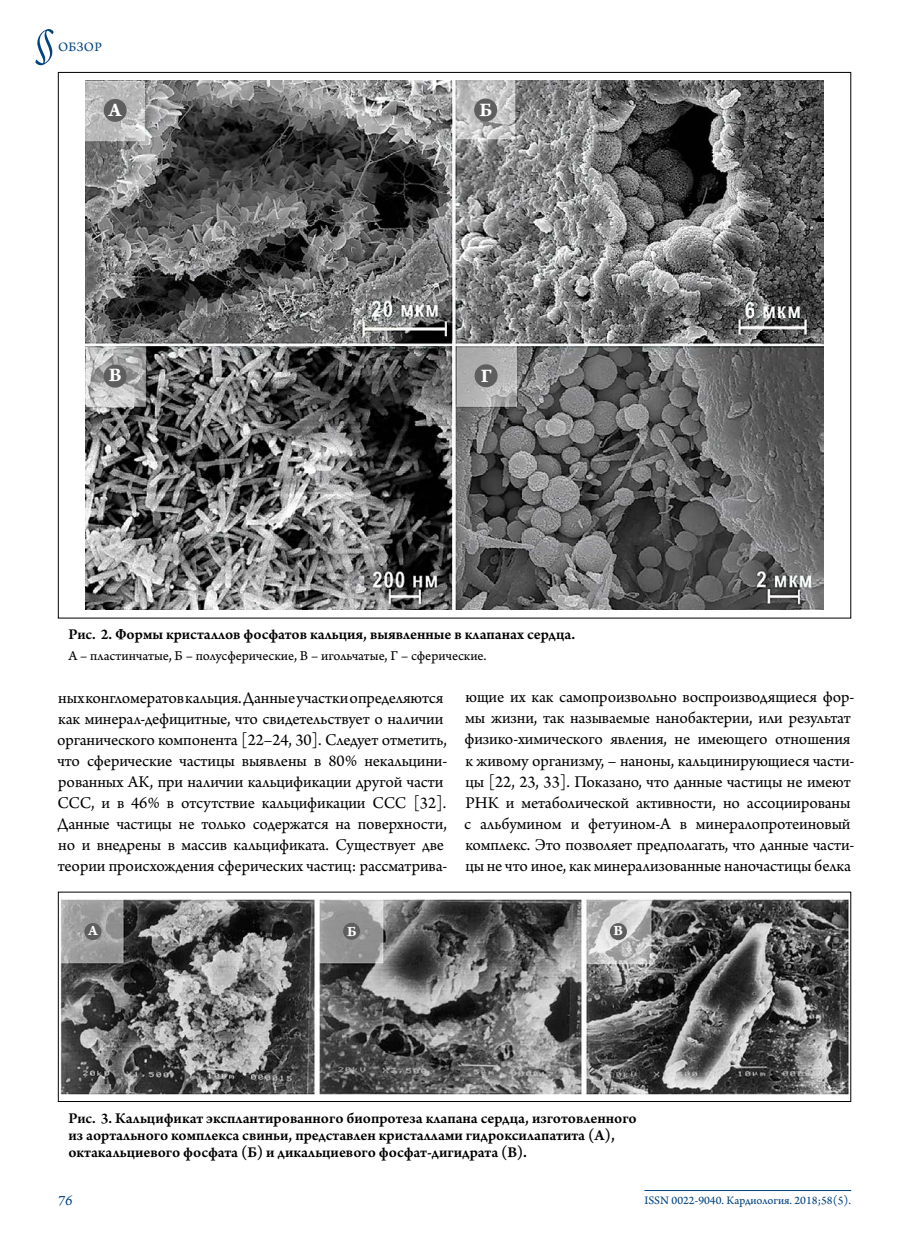
<style>
.page{position:relative;width:915px;height:1234px;background:#fff}
.page>*{position:absolute;margin:0;border:0;box-sizing:border-box;transform-origin:0 0}
.t1{font:54px "Arno Pro Light Italic Display";color:#004380}
.t2{font:20.25px "Arno Pro Bold Sm Text";color:#fff}
.t3{font:17.25px/21px "Arno Pro";letter-spacing:-.005em;color:#000}
.t4{font:15.75px/17.2px "Arno Pro Smbd Sm Text";color:#000}
.t5{font:15px "Arno Pro Bold Sm Text";color:#fff}
.t6{font:15px "Arno Pro Italic Sm Text";color:#004380}
.t7{font:14.25px "Arno Pro Sm Text";letter-spacing:-.005em;color:#000}
.t8{font:13.5px "Arno Pro Sm Text";letter-spacing:.025em;color:#004380}
.t9{font:12px "Arno Pro Sm Text";color:#004380}
.s1{font-family:"Arno Pro";font-weight:600}
</style>
<div class="page">
<hr style="left:644px;top:1189px;width:206px;height:1px;background:#004380">
<img style="left:85px;top:81px;width:738px;height:528px">
<div style="left:104px;top:99px;width:23px;height:23px;background:#5e5e5e;border-radius:50%"></div>
<div style="left:474px;top:98px;width:23px;height:23px;background:#5e5e5e;border-radius:50%"></div>
<div style="left:104px;top:364px;width:23px;height:23px;background:#5e5e5e;border-radius:50%"></div>
<div style="left:474px;top:364px;width:23px;height:23px;background:#5e5e5e;border-radius:50%"></div>
<img style="left:60px;top:898px;width:788px;height:196px">
<div style="left:84px;top:922px;width:17px;height:17px;background:#5e5e5e;border-radius:50%"></div>
<div style="left:343px;top:922px;width:17px;height:17px;background:#5e5e5e;border-radius:50%"></div>
<div style="left:609px;top:922px;width:17px;height:17px;background:#5e5e5e;border-radius:50%"></div>
<h1 class="t1" style="left:35px;top:12px;width:22px">§</h1>
<p class="t8" style="left:58px;top:39px;width:45px">ОБЗОР</p>
<p class="t2" style="left:109px;top:97px;width:15px">А</p>
<p class="t2" style="left:479px;top:98px;width:14px">Б</p>
<p class="t2" style="left:109px;top:363px;width:14px">В</p>
<p class="t2" style="left:480px;top:363px;width:13px">Г</p>
<p class="t4" style="left:68px;top:626px;width:508px"><span class="s1">Рис. 2.</span> Формы кристаллов фосфатов кальция, выявленные в клапанах сердца.</p>
<p class="t7" style="left:68px;top:647px;width:419px">А – пластинчатые, Б – полусферические, В – игольчатые, Г – сферические.</p>
<p class="t3" style="left:57px;top:687px;width:392px">ных конгломератов кальция. Данные участки определяются как минерал-дефицитные, что свидетельствует о наличии органического компонента [22–24, 30]. Следует отметить, что сферические частицы выявлены в 80% некальцини&shy;рованных АК, при наличии кальцификации другой части ССС, и в 46% в отсутствие кальцификации ССС [32].<br>Данные частицы не только содержатся на поверхности, но и внедрены в массив кальцификата. Существует две теории происхождения сферических частиц: рассматрива-</p>
<p class="t3" style="left:464px;top:687px;width:391px">ющие их как самопроизвольно воспроизводящиеся фор&shy;мы жизни, так называемые нанобактерии, или результат физико-химического явления, не имеющего отношения к живому организму, – наноны, кальцинирующиеся части&shy;цы [22, 23, 33]. Показано, что данные частицы не имеют РНК и метаболической активности, но ассоциированы с альбумином и фетуином-А в минералопротеиновый комплекс. Это позволяет предполагать, что данные части&shy;цы не что иное, как минерализованные наночастицы белка</p>
<p class="t5" style="left:88px;top:921px;width:11px">А</p>
<p class="t5" style="left:347px;top:922px;width:11px">Б</p>
<p class="t5" style="left:613px;top:921px;width:11px">В</p>
<p class="t4" style="left:68px;top:1109px;width:569px"><span class="s1">Рис. 3.</span> Кальцификат эксплантированного биопротеза клапана сердца, изготовленного из аортального комплекса свиньи, представлен кристаллами гидроксилапатита (А), октакальциевого фосфата (Б) и дикальциевого фосфат-дигидрата (В).</p>
<p class="t6" style="left:58px;top:1190px;width:16px">76</p>
<p class="t9" style="left:644px;top:1192px;width:208px">ISSN 0022-9040. Кардиология. 2018;58(5).</p>
</div>
